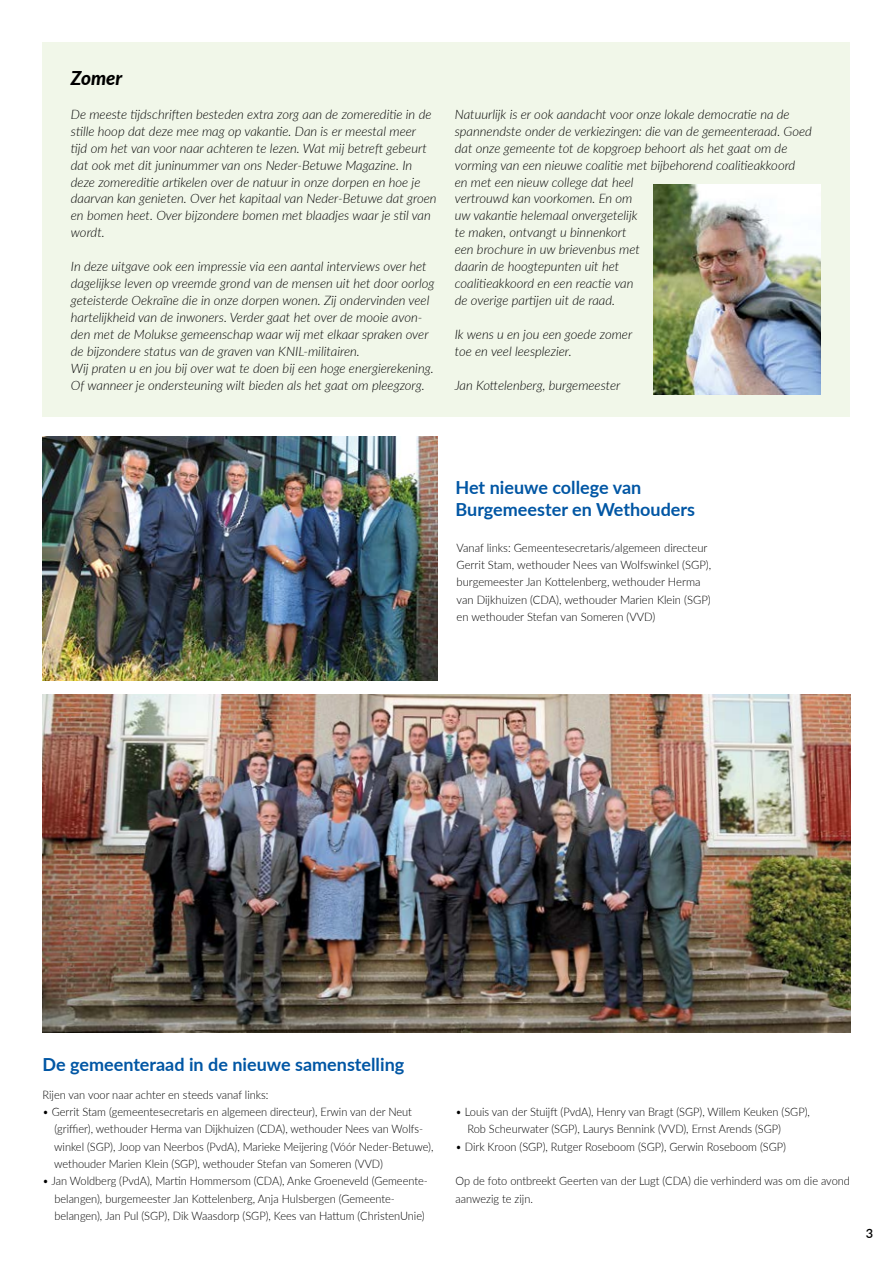
<style>
.page{position:relative;width:893px;height:1263px;background:#fff}
.page>*{position:absolute;margin:0;border:0;box-sizing:border-box;transform-origin:0 0}
.t1{font:italic 800 19.05px "Lato";color:#000}
.t2{font:700 18px/22.5px "Lato";color:#0056a4}
.t3{font:italic 300 13.05px/17px "Lato";color:#000}
.t4{font:600 12.75px "Lato";color:#000}
.t5{font:300 11.7px/17.2px "Lato";color:#000;scale:.94 1}
.t6{font:300 11.7px/17.2px "Lato";color:#000;scale:.96 1}
</style>
<div class="page">
<img style="left:43px;top:695px;width:807px;height:337px">
<img style="left:43px;top:436px;width:394px;height:245px">
<div style="left:43px;top:43px;width:807px;height:374px;background:#f1f7e9"></div>
<img style="left:654px;top:185px;width:167px;height:209px">
<h1 class="t1" style="left:71px;top:64px;width:53px">Zomer</h1>
<p class="t3" style="left:71px;top:105px;width:367px">De meeste tijdschriften besteden extra zorg aan de zomereditie in de stille hoop dat deze mee mag op vakantie. Dan is er meestal meer<br>tijd om het van voor naar achteren te lezen. Wat mij betreft gebeurt dat ook met dit juninummer van ons Neder-Betuwe Magazine. In deze zomereditie artikelen over de natuur in onze dorpen en hoe je daarvan kan genieten. Over het kapitaal van Neder-Betuwe dat groen en bomen heet. Over bijzondere bomen met blaadjes waar je stil van wordt.</p>
<p class="t3" style="left:71px;top:258px;width:365px">In deze uitgave ook een impressie via een aantal interviews over het dagelijkse leven op vreemde grond van de mensen uit het door oorlog geteisterde Oekraïne die in onze dorpen wonen. Zij ondervinden veel hartelijkheid van de inwoners. Verder gaat het over de mooie avon&shy;den met de Molukse gemeenschap waar wij met elkaar spraken over de bijzondere status van de graven van KNIL-militairen.<br>Wij praten u en jou bij over wat te doen bij een hoge energierekening.<br>Of wanneer je ondersteuning wilt bieden als het gaat om pleegzorg.</p>
<p class="t3" style="left:455px;top:105px;width:359px">Natuurlijk is er ook aandacht voor onze lokale democratie na de spannendste onder de verkiezingen: die van de gemeenteraad. Goed dat onze gemeente tot de kopgroep behoort als het gaat om de vorming van een nieuwe coalitie met bijbehorend coalitieakkoord<br>en met een nieuw college dat heel<br>vertrouwd kan voorkomen. En om<br>uw vakantie helemaal onvergetelijk<br>te maken, ontvangt u binnenkort<br>een brochure in uw brievenbus met<br>daarin de hoogtepunten uit het<br>coalitieakkoord en een reactie van<br>de overige partijen uit de raad.</p>
<p class="t3" style="left:455px;top:325px;width:179px">Ik wens u en jou een goede zomer toe en veel leesplezier.</p>
<p class="t3" style="left:455px;top:376px;width:167px">Jan Kottelenberg, burgemeester</p>
<h2 class="t2" style="left:455px;top:475px;width:241px">Het nieuwe college van<br>Burgemeester en Wethouders</h2>
<p class="t6" style="left:457px;top:538px;width:267px">Vanaf links: Gemeentesecretaris/algemeen directeur Gerrit Stam, wethouder Nees van Wolfswinkel (SGP), burgemeester Jan Kottelenberg, wethouder Herma van Dijkhuizen (CDA), wethouder Marien Klein (SGP) en wethouder Stefan van Someren (VVD)</p>
<h2 class="t2" style="left:43px;top:1053px;width:363px">De gemeenteraad in de nieuwe samenstelling</h2>
<p class="t5" style="left:43px;top:1085px;width:242px">Rijen van voor naar achter en steeds vanaf links:</p>
<p class="t5" style="left:54px;top:1103px;width:405px;text-indent:-12px">• Gerrit Stam (gemeentesecretaris en algemeen directeur), Erwin van der Neut (griffier), wethouder Herma van Dijkhuizen (CDA), wethouder Nees van Wolfs&shy;winkel (SGP), Joop van Neerbos (PvdA), Marieke Meijering (Vóór Neder-Betuwe), wethouder Marien Klein (SGP), wethouder Stefan van Someren (VVD)</p>
<p class="t5" style="left:54px;top:1172px;width:399px;text-indent:-12px">• Jan Woldberg (PvdA), Martin Hommersom (CDA), Anke Groeneveld (Gemeente&shy;belangen), burgemeester Jan Kottelenberg, Anja Hulsbergen (Gemeente&shy;belangen), Jan Pul (SGP), Dik Waasdorp (SGP), Kees van Hattum (ChristenUnie)</p>
<p class="t5" style="left:467px;top:1103px;width:366px;text-indent:-12px">• Louis van der Stuijft (PvdA), Henry van Bragt (SGP), Willem Keuken (SGP),<br>Rob Scheurwater (SGP), Laurys Bennink (VVD), Ernst Arends (SGP)</p>
<p class="t5" style="left:455px;top:1137px;width:353px">• Dirk Kroon (SGP), Rutger Roseboom (SGP), Gerwin Roseboom (SGP)</p>
<p class="t5" style="left:455px;top:1172px;width:421px">Op de foto ontbreekt Geerten van der Lugt (CDA) die verhinderd was om die avond aanwezig te zijn.</p>
<p class="t4" style="left:866px;top:1224px;width:9px">3</p>
</div>
